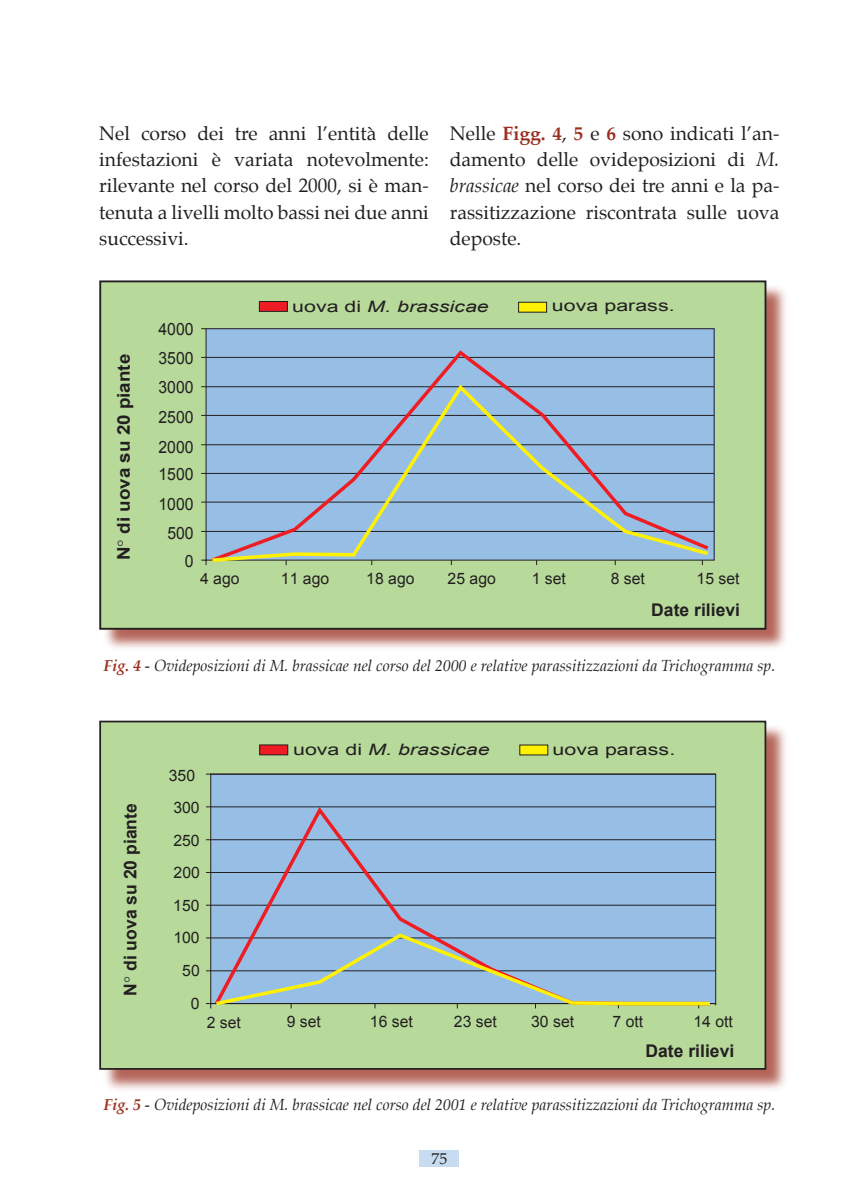
<style>
.page{position:relative;width:844px;height:1191px;background:#fff}
.page>*{position:absolute;margin:0;border:0;box-sizing:border-box;transform-origin:0 0}
.t1{font:19.25px/26.2px "Palatino";color:#231f20;text-align:justify}
.t2{font:700 17.5px "Arial";color:#231f20}
.t3{font:700 17.5px "Arial";color:#231f20;scale:1.07 1}
.t4{font:16.97px "Arial";color:#231f20;scale:.93 1}
.t5{font:italic 15.75px "Palatino";color:#231f20}
.t6{font:15.75px "Arial";color:#231f20}
.t7{font:italic 15.75px "Arial";color:#231f20;scale:1.36 1}
.t8{font:15.75px "Arial";color:#231f20;scale:1.36 1}
.t9{font:15.75px "Palatino";color:#231f20}
.s1{font-weight:700;color:#9b3020}
.s2{font-style:italic}
.s3{font-style:normal}
</style>
<div class="page">
<div style="left:101px;top:282px;width:688px;height:370px;background:#9b3020;opacity:.75"></div>
<div style="left:100px;top:281px;width:665px;height:348px;background:#b7da9b"></div>
<div style="left:99px;top:280px;width:667px;height:349px;border:2px solid #231f20"></div>
<div style="left:206px;top:329px;width:508px;height:231px;background:#97bfe6"></div>
<hr style="left:206px;top:531px;width:507px;height:1px;background:#231f20">
<hr style="left:206px;top:502px;width:507px;height:1px;background:#231f20">
<hr style="left:206px;top:473px;width:507px;height:1px;background:#231f20">
<hr style="left:206px;top:444px;width:507px;height:1px;background:#231f20">
<hr style="left:206px;top:415px;width:507px;height:1px;background:#231f20">
<hr style="left:206px;top:386px;width:507px;height:1px;background:#231f20">
<hr style="left:206px;top:357px;width:507px;height:1px;background:#231f20">
<svg style="left:201px;top:560px;width:6px;height:5px"></svg>
<svg style="left:208px;top:350px;width:504px;height:32px"></svg>
<svg style="left:208px;top:382px;width:504px;height:182px"></svg>
<div style="left:259px;top:301px;width:28px;height:10px;background:#ee1d23"></div>
<div style="left:259px;top:301px;width:28px;height:11px;border:1px solid #231f20"></div>
<div style="left:518px;top:302px;width:28px;height:10px;background:#fff101"></div>
<div style="left:518px;top:302px;width:28px;height:10px;border:1px solid #231f20"></div>
<div style="left:101px;top:722px;width:688px;height:371px;background:#9b3020;opacity:.75"></div>
<div style="left:100px;top:721px;width:665px;height:348px;background:#b7da9b"></div>
<div style="left:99px;top:720px;width:667px;height:349px;border:2px solid #231f20"></div>
<div style="left:211px;top:774px;width:504px;height:229px;background:#97bfe6"></div>
<hr style="left:211px;top:905px;width:504px;height:1px;background:#231f20">
<hr style="left:211px;top:872px;width:504px;height:1px;background:#231f20">
<hr style="left:211px;top:839px;width:504px;height:1px;background:#231f20">
<hr style="left:211px;top:806px;width:504px;height:1px;background:#231f20">
<hr style="left:211px;top:774px;width:504px;height:1px;background:#231f20">
<svg style="left:212px;top:806px;width:501px;height:125px"></svg>
<svg style="left:206px;top:931px;width:510px;height:77px"></svg>
<div style="left:260px;top:745px;width:28px;height:10px;background:#ee1d23"></div>
<div style="left:519px;top:745px;width:28px;height:10px;background:#fff101"></div>
<div style="left:419px;top:1150px;width:40px;height:16px;background:#c7dcf1"></div>
<p class="t1" style="left:99px;top:122px;width:331px">Nel corso dei tre anni l’entità delle infestazioni è variata notevolmente: rilevante nel corso del 2000, si è man&shy;tenuta a livelli molto bassi nei due anni successivi.</p>
<p class="t1" style="left:450px;top:122px;width:331px">Nelle <span class="s1">Figg. 4</span>, <span class="s1">5</span> e <span class="s1">6</span> sono indicati l’an&shy;damento delle ovideposizioni di <span class="s2">M. brassicae</span> nel corso dei tre anni e la pa&shy;rassitizzazione riscontrata sulle uova deposte.</p>
<p class="t3" style="left:114px;top:560px;width:194px;rotate:-90deg">N di uova su 20 piante</p>
<p class="t4" style="left:158px;top:319px;width:39px">4000</p>
<p class="t4" style="left:158px;top:349px;width:39px">3500</p>
<p class="t4" style="left:158px;top:377px;width:39px">3000</p>
<p class="t4" style="left:158px;top:407px;width:39px">2500</p>
<p class="t4" style="left:158px;top:437px;width:39px">2000</p>
<p class="t4" style="left:158px;top:465px;width:39px">1500</p>
<p class="t4" style="left:158px;top:494px;width:39px">1000</p>
<p class="t4" style="left:167px;top:523px;width:30px">500</p>
<p class="t4" style="left:185px;top:552px;width:11px">0</p>
<p class="t7" style="left:292px;top:297px;width:146px"><span class="s3">uova di</span> M. brassicae</p>
<p class="t8" style="left:552px;top:297px;width:92px">uova parass.</p>
<p class="t6" style="left:200px;top:570px;width:41px">4 ago</p>
<p class="t6" style="left:281px;top:570px;width:50px">11 ago</p>
<p class="t6" style="left:366px;top:570px;width:50px">18 ago</p>
<p class="t6" style="left:447px;top:570px;width:50px">25 ago</p>
<p class="t6" style="left:531px;top:570px;width:36px">1 set</p>
<p class="t6" style="left:610px;top:570px;width:36px">8 set</p>
<p class="t6" style="left:696px;top:570px;width:44px">15 set</p>
<p class="t2" style="left:651px;top:600px;width:90px">Date rilievi</p>
<p class="t5" style="left:103px;top:656px;width:673px"><span class="s1">Fig. 4</span> - Ovideposizioni di M. brassicae nel corso del 2000 e relative parassitizzazioni da Trichogramma sp.</p>
<p class="t2" style="left:120px;top:995px;width:194px;rotate:-90deg">N di uova su 20 piante</p>
<p class="t6" style="left:169px;top:766px;width:28px">350</p>
<p class="t6" style="left:173px;top:798px;width:28px">300</p>
<p class="t6" style="left:173px;top:831px;width:28px">250</p>
<p class="t6" style="left:173px;top:863px;width:28px">200</p>
<p class="t6" style="left:173px;top:896px;width:28px">150</p>
<p class="t6" style="left:173px;top:928px;width:28px">100</p>
<p class="t6" style="left:182px;top:962px;width:19px">50</p>
<p class="t6" style="left:191px;top:994px;width:10px">0</p>
<p class="t7" style="left:293px;top:740px;width:146px"><span class="s3">uova di</span> M. brassicae</p>
<p class="t8" style="left:552px;top:740px;width:92px">uova parass.</p>
<p class="t6" style="left:206px;top:1013px;width:36px">2 set</p>
<p class="t6" style="left:286px;top:1013px;width:36px">9 set</p>
<p class="t6" style="left:370px;top:1013px;width:44px">16 set</p>
<p class="t6" style="left:454px;top:1013px;width:44px">23 set</p>
<p class="t6" style="left:531px;top:1013px;width:44px">30 set</p>
<p class="t6" style="left:612px;top:1012px;width:32px">7 ott</p>
<p class="t6" style="left:693px;top:1013px;width:41px">14 ott</p>
<p class="t2" style="left:645px;top:1040px;width:90px">Date rilievi</p>
<p class="t5" style="left:103px;top:1095px;width:673px"><span class="s1">Fig. 5</span> - Ovideposizioni di M. brassicae nel corso del 2001 e relative parassitizzazioni da Trichogramma sp.</p>
<p class="t9" style="left:431px;top:1147px;width:17px">75</p>
</div>
